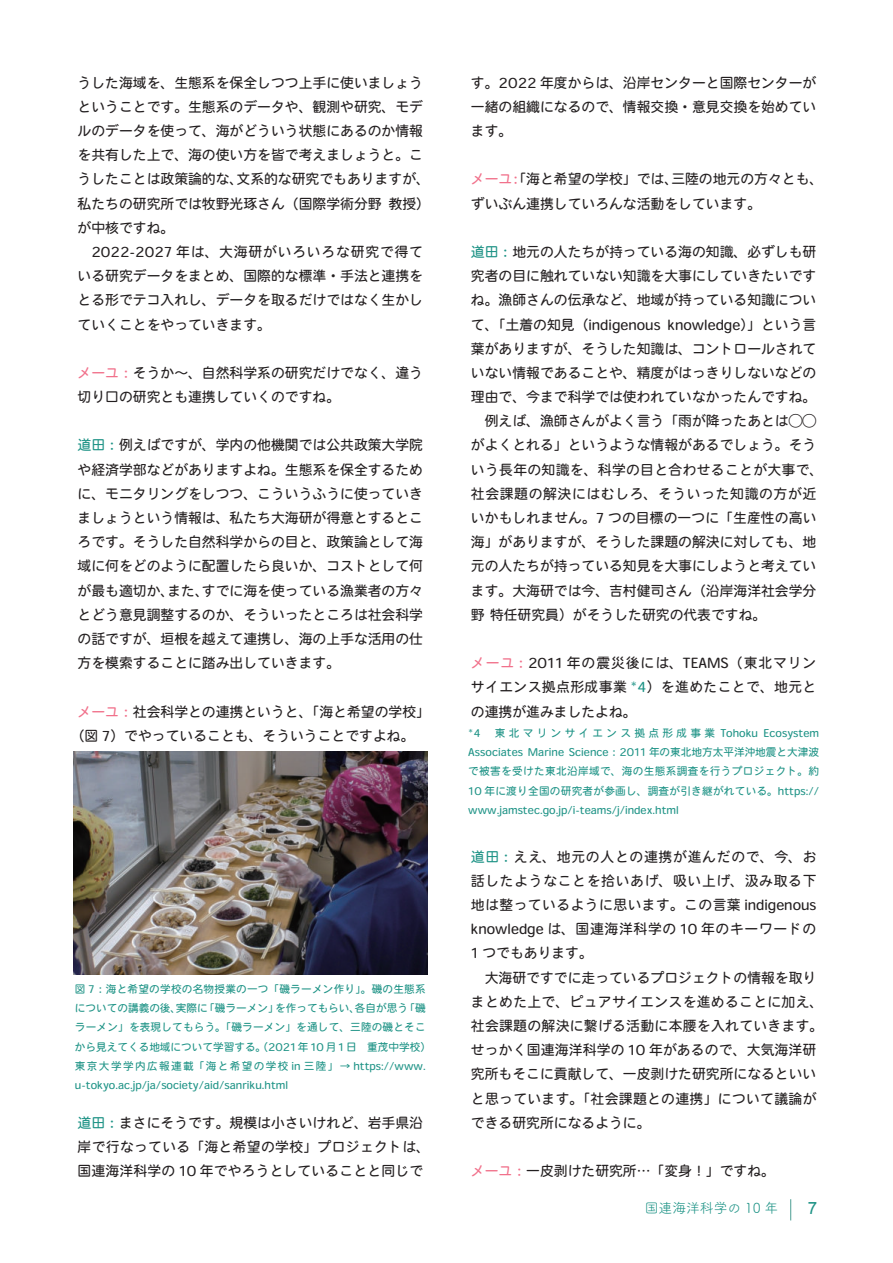
<style>
.page{position:relative;width:893px;height:1263px;background:#fff}
.page>*{position:absolute;margin:0;border:0;box-sizing:border-box;transform-origin:0 0}
.t1{font:13.8px/24.2px "Heisei Maru Go Std W4";color:#231f20}
.t2{font:13.8px/24.2px "Heisei Maru Go Std W4";letter-spacing:.02em;color:#231f20}
.t3{font:13.8px "Tsuku A Rd Gothic";color:#1e9386}
.t4{font:10.65px/19.2px "Heisei Maru Go Std W4";color:#1e9386;text-align:justify}
.s1{color:#f1718b}
.s2{color:#1e9386}
.s3{font-family:"Koz Min Pr 6 N";font-size:16.95px;color:#fff}
.s4{font-family:"Arial";font-size:16.95px}
</style>
<div class="page">
<svg style="left:790px;top:1199px;width:1px;height:21px"></svg>
<img style="left:73px;top:751px;width:354px;height:224px">
<p class="t1" style="left:78px;top:71px;width:354px">うした海域を、生態系を保全しつつ上手に使いましょうということです。生態系のデータや、観測や研究、モデルのデータを使って、海がどういう状態にあるのか情報を共有した上で、海の使い方を皆で考えましょうと。こうしたことは政策論的な、文系的な研究でもありますが、私たちの研究所では牧野光琢さん（国際学術分野 教授）が中核ですね。<br>　2022-2027 年は、大海研がいろいろな研究で得ている研究データをまとめ、国際的な標準・手法と連携をとる形でテコ入れし、データを取るだけではなく生かしていくことをやっていきます。</p>
<p class="t1" style="left:78px;top:361px;width:347px"><span class="s1">メーユ：</span>そうか〜、自然科学系の研究だけでなく、違う切り口の研究とも連携していくのですね。</p>
<p class="t1" style="left:78px;top:433px;width:347px;text-align:justify"><span class="s2">道田：</span>例えばですが、学内の他機関では公共政策大学院や経済学部などがありますよね。生態系を保全するために、モニタリングをしつつ、こういうふうに使っていきましょうという情報は、私たち大海研が得意とするところです。そうした自然科学からの目と、政策論として海域に何をどのように配置したら良いか、コストとして何が最も適切か、また、すでに海を使っている漁業者の方々とどう意見調整するのか、そういったところは社会科学の話ですが、垣根を越えて連携し、海の上手な活用の仕方を模索することに踏み出していきます。</p>
<p class="t1" style="left:71px;top:699px;width:361px;text-indent:7px"><span class="s1">メーユ：</span>社会科学との連携というと、「海と希望の学校」（図 7）でやっていることも、そういうことですよね。</p>
<p class="t4" style="left:75px;top:979px;width:358px;text-align:left">図 7：海と希望の学校の名物授業の一つ「磯ラーメン作り」。磯の生態系についての講義の後、実際に「磯ラーメン」を作ってもらい、各自が思う「磯ラーメン」を表現してもらう。「磯ラーメン」を通して、三陸の磯とそこから見えてくる地域について学習する。（2021 年 10 月 1 日　重茂中学校）東京大学学内広報連載「海と希望の学校 in 三陸」→ https://www. u-tokyo.ac.jp/ja/society/aid/sanriku.html</p>
<p class="t1" style="left:78px;top:1110px;width:354px"><span class="s2">道田：</span>まさにそうです。規模は小さいけれど、岩手県沿岸で行なっている「海と希望の学校」プロジェクトは、国連海洋科学の 10 年でやろうとしていることと同じで</p>
<p class="t1" style="left:471px;top:71px;width:347px;text-align:justify">す。2022 年度からは、沿岸センターと国際センターが一緒の組織になるので、情報交換・意見交換を始めています。</p>
<p class="t1" style="left:471px;top:167px;width:354px"><span class="s1">メーユ：</span>「海と希望の学校」では、三陸の地元の方々とも、ずいぶん連携していろんな活動をしています。</p>
<p class="t1" style="left:471px;top:240px;width:354px"><span class="s2">道田：</span>地元の人たちが持っている海の知識、必ずしも研究者の目に触れていない知識を大事にしていきたいですね。漁師さんの伝承など、地域が持っている知識について、「土着の知見（indigenous knowledge）」という言葉がありますが、そうした知識は、コントロールされていない情報であることや、精度がはっきりしないなどの理由で、今まで科学では使われていなかったんですね。　例えば、漁師さんがよく言う「雨が降ったあとは◯◯がよくとれる」というような情報があるでしょう。そういう長年の知識を、科学の目と合わせることが大事で、社会課題の解決にはむしろ、そういった知識の方が近いかもしれません。7 つの目標の一つに「生産性の高い海」がありますが、そうした課題の解決に対しても、地元の人たちが持っている知見を大事にしようと考えています。大海研では今、吉村健司さん（沿岸海洋社会学分野 特任研究員）がそうした研究の代表ですね。</p>
<p class="t1" style="left:471px;top:651px;width:347px;text-align:justify"><span class="s1">メーユ：</span>2011 年の震災後には、TEAMS（東北マリンサイエンス拠点形成事業 <span class="s2">*4</span>）を進めたことで、地元との連携が進みましたよね。</p>
<p class="t4" style="left:468px;top:723px;width:352px">*4　東北マリンサイエンス拠点形成事業 Tohoku Ecosystem Associates Marine Science：2011 年の東北地方太平洋沖地震と大津波で被害を受けた東北沿岸域で、海の生態系調査を行うプロジェクト。約10 年に渡り全国の研究者が参画し、調査が引き継がれている。https:// www.jamstec.go.jp/i-teams/j/index.html</p>
<p class="t2" style="left:471px;top:844px;width:354px"><span class="s2">道田：</span>ええ、地元の人との連携が進んだので、今、お話したようなことを拾いあげ、吸い上げ、汲み取る下地は整っているように思います。この言葉 indigenous knowledge は、国連海洋科学の 10 年のキーワードの<br>1 つでもあります。<br>　大海研ですでに走っているプロジェクトの情報を取りまとめた上で、ピュアサイエンスを進めることに加え、社会課題の解決に繋げる活動に本腰を入れていきます。せっかく国連海洋科学の 10 年があるので、大気海洋研究所もそこに貢献して、一皮剥けた研究所になるといいと思っています。「社会課題との連携」について議論ができる研究所になるように。</p>
<p class="t1" style="left:471px;top:1159px;width:306px"><span class="s1">メーユ：</span>一皮剥けた研究所…「変身！」ですね。</p>
<p class="t3" style="left:645px;top:1197px;width:186px">国連海洋科学の 10 年 <span class="s3">　　</span><span class="s4">7</span></p>
</div>
